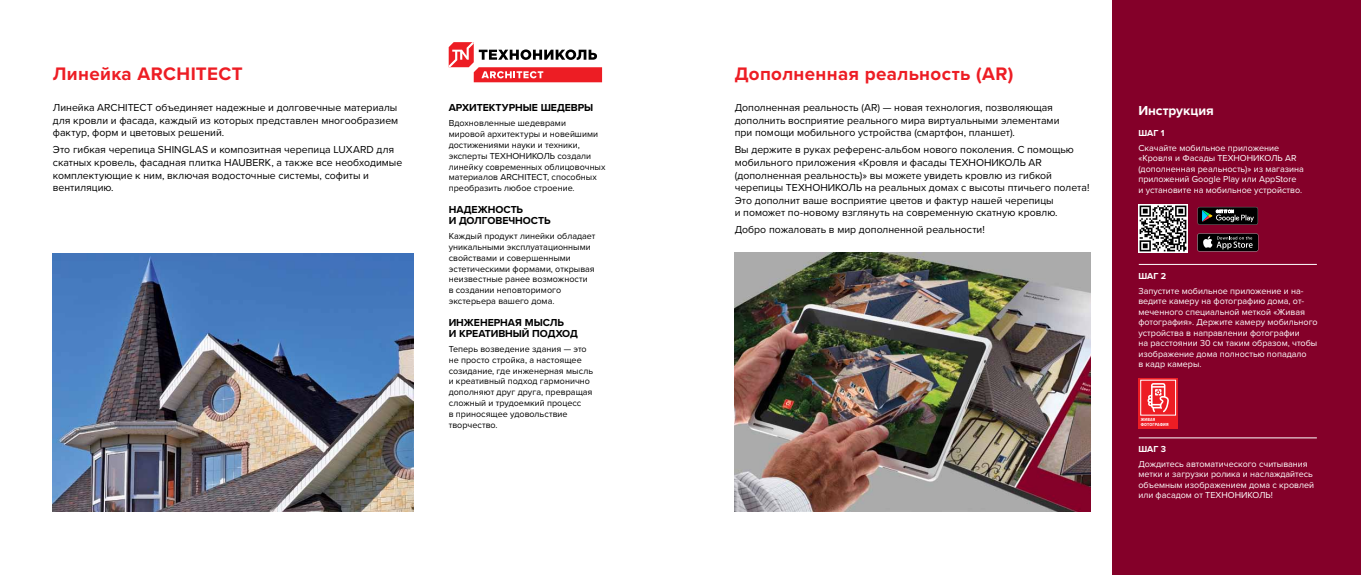
<style>
.page{position:relative;width:1361px;height:575px;background:#fff}
.page>*{position:absolute;margin:0;border:0;box-sizing:border-box;transform-origin:0 0}
.t1{font:700 18.75px "Proxima Nova";letter-spacing:.02em;color:#ed1d24}
.t2{font:700 13.5px "Proxima Nova";letter-spacing:-.005em;color:#fff}
.t3{font:10.5px/12.6px "Proxima Nova";color:#000}
.t4{font:700 10.5px "Proxima Nova";color:#000}
.t5{font:9px/10.8px "Proxima Nova";color:#000}
.t6{font:9px/10.5px "Proxima Nova";color:#fff}
.t7{font:700 9px "Proxima Nova";color:#fff}
.t8{font:700 4.57px/4.9px "Proxima Nova Cond";letter-spacing:.025em;color:#fff}
</style>
<div class="page">
<img style="left:735px;top:252px;width:356px;height:258px">
<img style="left:53px;top:253px;width:361px;height:258px">
<svg style="left:449px;top:42px;width:153px;height:40px"></svg>
<div style="left:1112px;top:0;width:249px;height:574px;background:#840029"></div>
<div style="left:1138px;top:377px;width:39px;height:51px;background:#ed1d24"></div>
<div style="left:1140px;top:379px;width:36px;height:36px;border:1px solid #fff"></div>
<svg style="left:1147px;top:383px;width:22px;height:29px"></svg>
<div style="left:1197px;top:233px;width:61px;height:18px;background:#000;border-radius:2px"></div>
<svg style="left:1203px;top:236px;width:49px;height:13px"></svg>
<svg style="left:1198px;top:206px;width:60px;height:19px"></svg>
<svg style="left:1197px;top:207px;width:61px;height:17px"></svg>
<img style="left:1138px;top:205px;width:49px;height:47px">
<hr style="left:1138px;top:264px;width:179px;height:1px;background:#fff">
<hr style="left:1138px;top:437px;width:179px;height:1px;background:#fff">
<h1 class="t1" style="left:53px;top:62px;width:191px">Линейка ARCHITECT</h1>
<p class="t3" style="left:53px;top:101px;width:347px;text-align:justify">Линейка ARCHITECT объединяет надежные и долговечные материалы для кровли и фасада, каждый из которых представлен многообразием фактур, форм и цветовых решений.</p>
<p class="t3" style="left:53px;top:143px;width:351px">Это гибкая черепица SHINGLAS и композитная черепица LUXARD для скатных кровель, фасадная плитка HAUBERK, а также все необходимые комплектующие к ним, включая водосточные системы, софиты и вентиляцию.</p>
<p class="t4" style="left:449px;top:101px;width:28px">Архитект</p>
<p class="t4" style="left:502px;top:101px;width:70px">урные шедевр</p>
<p class="t4" style="left:584px;top:101px;width:11px">ы</p>
<p class="t5" style="left:449px;top:118px;width:151px">Вдохновленные шедеврами мировой архитектуры и новейшими достижениями науки и техники, эксперты ТЕХНОН</p>
<p class="t5" style="left:449px;top:150px;width:158px;text-indent:77px">ИКОЛЬ создали линейку современных облицовочных материалов ARCHITECT, способных преобразить любое строение.</p>
<p class="t4" style="left:449px;top:203px;width:48px">Надежност</p>
<p class="t4" style="left:517px;top:203px;width:8px">ь</p>
<p class="t4" style="left:449px;top:214px;width:26px">и долговечност</p>
<p class="t4" style="left:544px;top:214px;width:8px">ь</p>
<p class="t5" style="left:449px;top:230px;width:148px">Каждый продукт линейки обладает уникальными эксплуатационными свойствами и совершенными эстетическими формами, открывая неизвестные ранее возможности<br>в создании неповторимого экстерьера вашего дома.</p>
<p class="t4" style="left:449px;top:315px;width:33px">Инженерная</p>
<p class="t4" style="left:525px;top:315px;width:41px">мысль</p>
<p class="t4" style="left:449px;top:326px;width:18px">и креативн</p>
<p class="t4" style="left:513px;top:326px;width:66px">ый подход</p>
<p class="t5" style="left:449px;top:343px;width:146px">Теперь возведение здания — это не просто стройка, а настоящее созидание, где инженерная мысль и креативный подход гармонично дополняют друг друга, превращая сложный и трудоемкий процесс<br>в приносящее удовольствие творчество.</p>
<h1 class="t1" style="left:735px;top:62px;width:280px">Дополненная реальность (AR)</h1>
<p class="t3" style="left:735px;top:101px;width:326px">Дополненная реальность (AR) — новая технология, позволяющая дополнить восприятие реального мира виртуальными элементами при помощи мобильного устройства (смартфон, планшет).</p>
<p class="t3" style="left:735px;top:143px;width:341px">Вы держите в руках референс-альбом нового поколения. С помощью мобильного приложения «Кровля и фасады ТЕХНОН</p>
<p class="t3" style="left:735px;top:156px;width:319px;text-indent:257px">ИКОЛЬ AR (дополненная реальность)» вы можете увидеть кровлю из гибкой черепицы ТЕХНОН</p>
<p class="t3" style="left:735px;top:181px;width:356px;text-indent:93px">ИКОЛЬ на реальных домах с высоты птичьего полета!<br>Это дополнит ваше восприятие цветов и фактур нашей черепицы<br>и поможет по-новому взглянуть на современную скатную кровлю.</p>
<p class="t3" style="left:735px;top:223px;width:252px">Добро пожаловать в мир дополненной реальности!</p>
<p class="t2" style="left:1138px;top:102px;width:77px">Инструкция</p>
<p class="t7" style="left:1138px;top:127px;width:28px">ШАГ 1</p>
<p class="t6" style="left:1138px;top:143px;width:142px">Скачайте мобильное приложение «Кровля и Фасады ТЕХНОН</p>
<p class="t6" style="left:1138px;top:153px;width:167px;text-indent:115px">ИКОЛЬ AR (дополненная реальность)» из магазина приложений Google Play или AppStore<br>и установите на мобильное устройство.</p>
<p class="t7" style="left:1138px;top:270px;width:29px">ШАГ 2</p>
<p class="t6" style="left:1138px;top:285px;width:181px">Запустите мобильное приложение и на&shy;ведите камеру на фотографию дома, от&shy;меченного специальной меткой «Живая фотография». Держите камеру мобильного устройства в направлении фотографии<br>на расстоянии 30 см таким образом, чтобы изображение дома полностью попадало<br>в кадр камеры.</p>
<p class="t8" style="left:1140px;top:417px;width:29px">ЖИВАЯ<br>ФОТОГРАФИЯ</p>
<p class="t7" style="left:1138px;top:443px;width:29px">ШАГ 3</p>
<p class="t6" style="left:1138px;top:458px;width:177px">Дождитесь автоматического считывания метки и загрузки ролика и наслаждайтесь объемным изображением дома с кровлей или фасадом от ТЕХНОН</p>
<p class="t6" style="left:1241px;top:489px;width:33px">ИКОЛЬ!</p>
</div>
